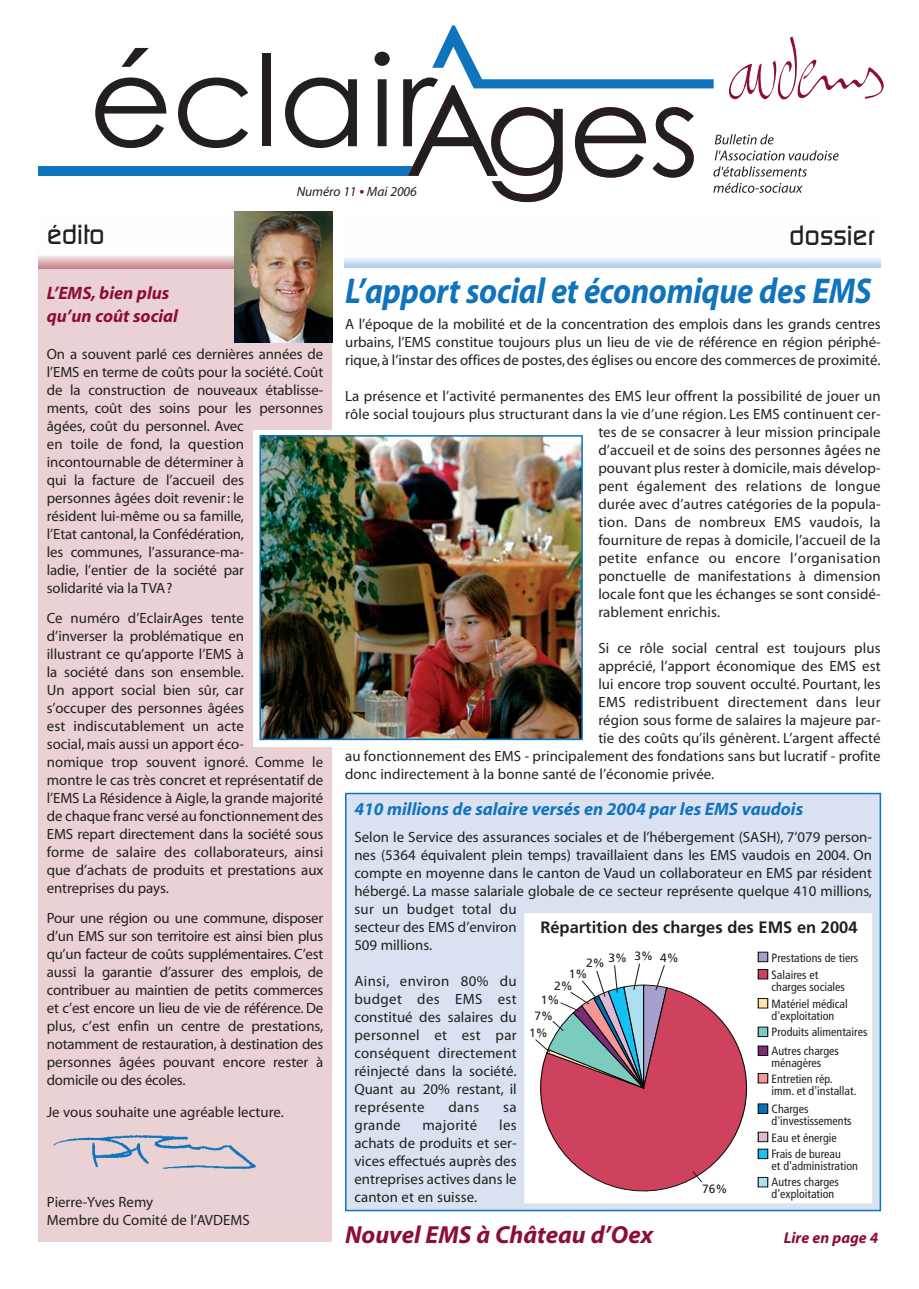
<style>
.page{position:relative;width:919px;height:1289px;background:#fff}
.page>*{position:absolute;margin:0;border:0;box-sizing:border-box;transform-origin:0 0}
.t1{font:italic 700 36px "Myriad";letter-spacing:-.01em;color:#1074bc;scale:.9 1}
.t2{font:500 27px "Digital";color:#231f20}
.t3{font:italic 700 24.75px "Myriad";color:#8d0d3a}
.t4{font:italic 700 18px "Myriad";color:#1074bc}
.t5{font:italic 700 18px/23.2px "Myriad";color:#8d0d3a}
.t6{font:700 16.5px "Frutiger";color:#231f20}
.t7{font:italic 700 15.75px "Myriad";color:#8d0d3a}
.t8{font:14.85px/18px "Myriad";color:#231f20}
.t9{font:14.85px "Myriad";letter-spacing:.025em;color:#231f20}
.t10{font:14.85px "Myriad";letter-spacing:.03em;color:#231f20}
.t11{font:14.85px "Myriad";letter-spacing:.02em;color:#231f20}
.t12{font:italic 13.5px "Myriad";color:#231f20}
.t13{font:condensed 12px/12px "Frutiger";color:#231f20}
.t14{font:12px "Frutiger";color:#231f20}
.s1{font-size:18px;color:#8d0d3a}
</style>
<div class="page">
<div style="left:346px;top:793px;width:534px;height:417px;background:#dae2f2"></div>
<div style="left:345px;top:792px;width:536px;height:419px;border:2px solid #1074bc"></div>
<div style="left:38px;top:261px;width:294px;height:981px;background:#ead1d3"></div>
<div style="left:38px;top:167px;width:380px;height:9px;background:#1074bc"></div>
<svg style="left:95px;top:48px;width:71px;height:100px"></svg>
<svg style="left:178px;top:77px;width:70px;height:71px"></svg>
<div style="left:262px;top:53px;width:9px;height:93px;background:#231f20"></div>
<svg style="left:285px;top:77px;width:72px;height:71px"></svg>
<svg style="left:374px;top:52px;width:15px;height:94px"></svg>
<svg style="left:403px;top:25px;width:480px;height:177px"></svg>
<svg style="left:344px;top:257px;width:536px;height:11px;background:#cfdff1"></svg>
<svg style="left:38px;top:213px;width:197px;height:55px"></svg>
<img style="left:53px;top:1135px;width:203px;height:35px">
<img style="left:235px;top:211px;width:97px;height:131px">
<div style="left:253px;top:430px;width:80px;height:316px;background:#fff"></div>
<img style="left:262px;top:438px;width:318px;height:299px">
<div style="left:259px;top:435px;width:324px;height:305px;border:2px solid #1074bc"></div>
<div style="left:525px;top:913px;width:346px;height:289px;background:#fff"></div>
<svg style="left:601px;top:1002px;width:147px;height:190px"></svg>
<div style="left:758px;top:952px;width:9px;height:9px;background:#a5a0ce"></div>
<div style="left:758px;top:952px;width:9px;height:9px;border:1px solid #040503"></div>
<div style="left:758px;top:969px;width:9px;height:10px;background:#ce425e"></div>
<div style="left:758px;top:969px;width:9px;height:10px;border:1px solid #040503"></div>
<div style="left:758px;top:998px;width:9px;height:10px;background:#ffe2a5"></div>
<div style="left:758px;top:998px;width:9px;height:10px;border:1px solid #040503"></div>
<div style="left:758px;top:1027px;width:9px;height:9px;background:#7bcbbf"></div>
<div style="left:758px;top:1045px;width:9px;height:10px;background:#7a2d74"></div>
<div style="left:758px;top:1073px;width:9px;height:9px;background:#f59795"></div>
<div style="left:758px;top:1073px;width:9px;height:10px;border:1px solid #040503"></div>
<div style="left:758px;top:1103px;width:9px;height:10px;background:#0072bc"></div>
<div style="left:758px;top:1132px;width:9px;height:9px;background:#deb9d6"></div>
<div style="left:758px;top:1149px;width:9px;height:9px;background:#15c0f2"></div>
<div style="left:758px;top:1177px;width:9px;height:9px;background:#acdfef"></div>
<div style="left:758px;top:1177px;width:9px;height:10px;border:1px solid #040503"></div>
<svg style="left:535px;top:963px;width:167px;height:219px"></svg>
<div style="left:524px;top:913px;width:348px;height:290px;border:2px solid #fff"></div>
<p class="t12" style="left:296px;top:186px;width:122px">Numéro 11 <span class="s1">•</span> Mai 2006</p>
<h2 class="t2" style="left:47px;top:219px;width:59px">édito</h2>
<h2 class="t2" style="left:789px;top:220px;width:87px">dossier</h2>
<p class="t5" style="left:47px;top:282px;width:133px">L’EMS, bien plus qu’un coût social</p>
<p class="t8" style="left:47px;top:346px;width:278px">On a souvent parlé ces dernières années de l’EMS en terme de coûts pour la société. Coût de la construction de nouveaux établisse&shy;ments, coût des soins pour les personnes âgées, coût du personnel. Avec<br>en toile de fond, la question incontournable de déterminer à<br>qui la facture de l’accueil des<br>personnes âgées doit revenir : le<br>résident lui-même ou sa famille,<br>l’Etat cantonal, la Confédération,<br>les communes, l’assurance-ma-<br>ladie, l’entier de la société par<br>solidarité via la TVA?</p>
<p class="t8" style="left:47px;top:610px;width:278px">Ce numéro d’EclairAges tente<br>d’inverser la problématique en<br>illustrant ce qu’apporte l’EMS à<br>la société dans son ensemble.<br>Un apport social bien sûr, car<br>s’occuper des personnes âgées<br>est indiscutablement un acte<br>social, mais aussi un apport éco-<br>nomique trop souvent ignoré. Comme le montre le cas très concret et représentatif de l’EMS La Résidence à Aigle, la grande majorité de chaque franc versé au fonctionnement des EMS repart directement dans la société sous forme de salaire des collaborateurs, ainsi que d’achats de produits et prestations aux entreprises du pays.</p>
<p class="t8" style="left:47px;top:910px;width:278px;text-align:justify">Pour une région ou une commune, disposer d’un EMS sur son territoire est ainsi bien plus qu’un facteur de coûts supplémentaires. C’est aussi la garantie d’assurer des emplois, de contribuer au maintien de petits commerces et c’est encore un lieu de vie de référence. De plus, c’est enfin un centre de prestations, notamment de restauration, à destination des personnes âgées pouvant encore rester à domicile ou des écoles.</p>
<p class="t8" style="left:47px;top:1103px;width:238px">Je vous souhaite une agréable lecture.</p>
<p class="t8" style="left:47px;top:1193px;width:204px">Pierre-Yves Remy<br>Membre du Comité de l’AVDEMS</p>
<h1 class="t1" style="left:345px;top:278px;width:586px">L’apport social et économique des EMS</h1>
<p class="t8" style="left:345px;top:316px;width:537px;text-align:justify">A l’époque de la mobilité et de la concentration des emplois dans les grands centres urbains, l’EMS constitue toujours plus un lieu de vie de référence en région périphé&shy;rique, à l’instar des offices de postes, des églises ou encore des commerces de proximité.</p>
<p class="t8" style="left:345px;top:388px;width:537px">La présence et l’activité permanentes des EMS leur offrent la possibilité de jouer un</p>
<p class="t8" style="left:345px;top:406px;width:537px">rôle social toujours plus structurant dans la vie d’une région. Les EMS continuent cer-</p>
<p class="t8" style="left:598px;top:424px;width:284px">tes de se consacrer à leur mission principale</p>
<p class="t8" style="left:598px;top:442px;width:284px">d’accueil et de soins des personnes âgées ne</p>
<p class="t8" style="left:598px;top:460px;width:284px">pouvant plus rester à domicile, mais dévelop-</p>
<p class="t9" style="left:598px;top:480px;width:284px">pent également des relations de longue</p>
<p class="t8" style="left:598px;top:496px;width:284px">durée avec d’autres catégories de la popula-</p>
<p class="t11" style="left:598px;top:516px;width:284px">tion. Dans de nombreux EMS vaudois, la</p>
<p class="t8" style="left:598px;top:532px;width:284px">fourniture de repas à domicile, l’accueil de la</p>
<p class="t10" style="left:598px;top:552px;width:284px">petite enfance ou encore l’organisation</p>
<p class="t8" style="left:598px;top:568px;width:284px">ponctuelle de manifestations à dimension</p>
<p class="t8" style="left:598px;top:586px;width:284px">locale font que les échanges se sont considé-</p>
<p class="t8" style="left:598px;top:604px;width:123px">rablement enrichis.</p>
<p class="t8" style="left:598px;top:640px;width:284px">Si ce rôle social central est toujours plus</p>
<p class="t8" style="left:598px;top:658px;width:284px">apprécié, l’apport économique des EMS est</p>
<p class="t8" style="left:598px;top:676px;width:284px">lui encore trop souvent occulté. Pourtant, les</p>
<p class="t9" style="left:598px;top:696px;width:284px">EMS redistribuent directement dans leur</p>
<p class="t8" style="left:598px;top:712px;width:284px">région sous forme de salaires la majeure par-</p>
<p class="t8" style="left:598px;top:730px;width:284px">tie des coûts qu’ils génèrent. L’argent affecté</p>
<p class="t8" style="left:345px;top:748px;width:537px">au fonctionnement des EMS - principalement des fondations sans but lucratif - profite</p>
<p class="t8" style="left:345px;top:766px;width:371px">donc indirectement à la bonne santé de l’économie privée.</p>
<p class="t4" style="left:354px;top:802px;width:450px">410 millions de salaire versés en 2004 par les EMS vaudois</p>
<p class="t8" style="left:354px;top:829px;width:519px">Selon le Service des assurances sociales et de l’hébergement (SASH), 7’079 person&shy;nes (5364 équivalent plein temps) travaillaient dans les EMS vaudois en 2004. On compte en moyenne dans le canton de Vaud un collaborateur en EMS par résident hébergé. La masse salariale globale de ce secteur représente quelque 410 millions, sur un budget total du<br>secteur des EMS d’environ<br>509 millions.</p>
<p class="t8" style="left:354px;top:973px;width:164px;text-align:justify">Ainsi, environ 80% du budget des EMS est constitué des salaires du personnel et est par conséquent directement réinjecté dans la société.<br>Quant au 20% restant, il représente</p>
<p class="t6" style="left:540px;top:920px;width:318px">Répartition des charges des EMS en 2004</p>
<p class="t14" style="left:660px;top:953px;width:20px">4%</p>
<p class="t14" style="left:608px;top:951px;width:46px">3% 3%</p>
<p class="t13" style="left:771px;top:949px;width:88px;line-height:17.2px">Prestations de tiers<br>Salaires et</p>
<p class="t13" style="left:771px;top:979px;width:78px;line-height:16.8px">charges sociales<br>Matériel médical</p>
<p class="t13" style="left:771px;top:1008px;width:97px;line-height:16px">d'exploitation<br>Produits alimentaires</p>
<p class="t13" style="left:771px;top:1046px;width:69px">Autres charges ménagères</p>
<p class="t14" style="left:586px;top:958px;width:20px">2%</p>
<p class="t14" style="left:568px;top:969px;width:20px">1%</p>
<p class="t14" style="left:554px;top:981px;width:20px">2%</p>
<p class="t14" style="left:541px;top:994px;width:20px">1%</p>
<p class="t14" style="left:534px;top:1011px;width:20px">7%</p>
<p class="t14" style="left:529px;top:1027px;width:20px">1%</p>
<p class="t13" style="left:771px;top:1073px;width:86px">Entretien rép. imm. et d'installat.</p>
<p class="t13" style="left:771px;top:1104px;width:82px">Charges d'investissements</p>
<p class="t13" style="left:771px;top:1130px;width:71px;line-height:16.5px">Eau et énergie<br>Frais de bureau</p>
<p class="t13" style="left:771px;top:1160px;width:88px">et d'administration</p>
<p class="t8" style="left:448px;top:1099px;width:32px">dans</p>
<p class="t8" style="left:503px;top:1099px;width:15px">sa</p>
<p class="t8" style="left:354px;top:1117px;width:164px;text-align:justify;text-indent:145px">les achats de produits et ser&shy;vices effectués auprès des entreprises actives dans le canton et en suisse.</p>
<h3 class="t3" style="left:345px;top:1225px;width:309px">Nouvel EMS à Château d’Oex</h3>
<p class="t7" style="left:783px;top:1231px;width:96px">Lire en page 4</p>
<p class="t8" style="left:354px;top:1117px;width:48px">grande</p>
<p class="t9" style="left:422px;top:1119px;width:56px">majorité</p>
<p class="t13" style="left:771px;top:1177px;width:69px">Autres charges d'exploitation</p>
<p class="t14" style="left:702px;top:1184px;width:27px">76%</p>
</div>
